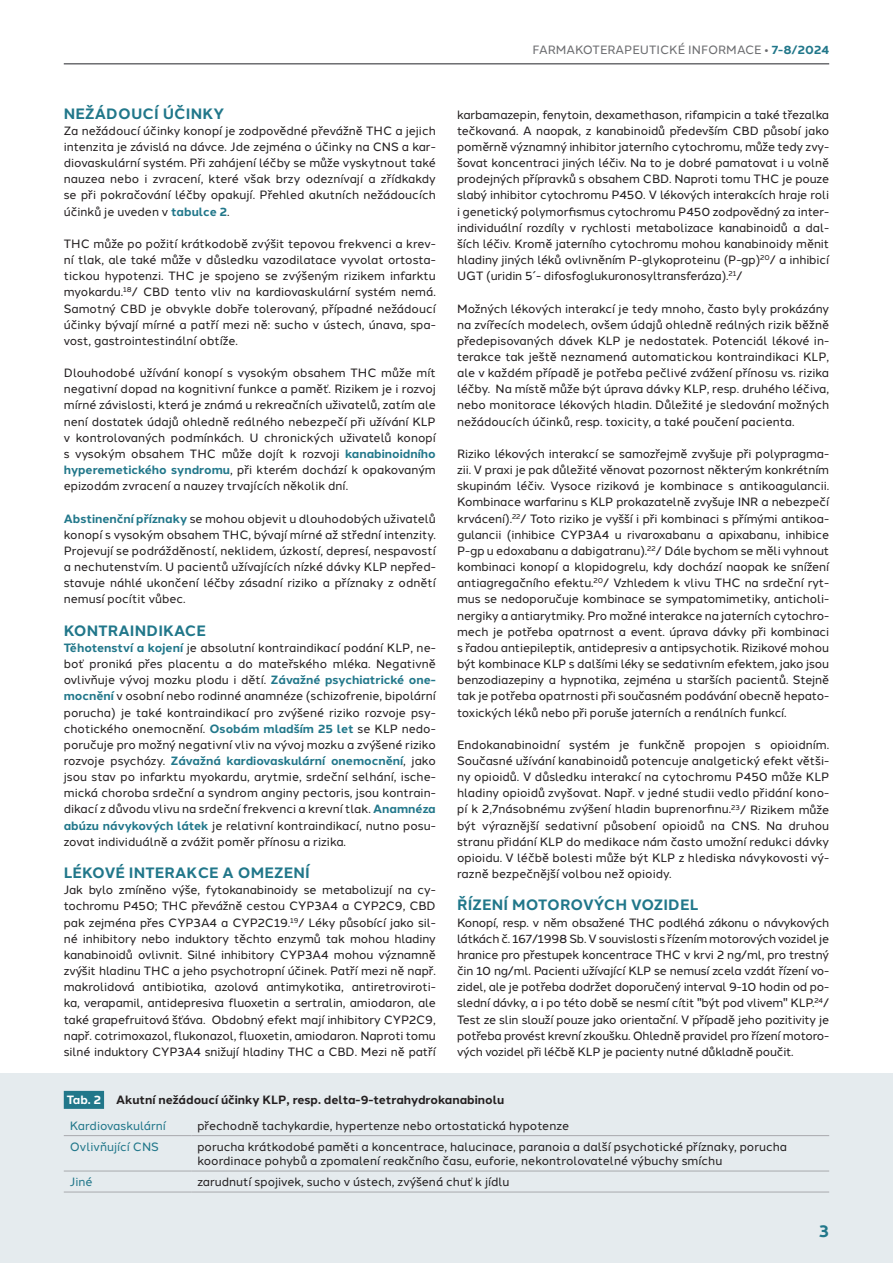
<style>
.page{position:relative;width:893px;height:1263px;background:#fff}
.page>*{position:absolute;margin:0;border:0;box-sizing:border-box;transform-origin:0 0}
.t1{font:700 16.5px "Halcom";color:#21778a}
.t2{font:700 15px "Halcom";letter-spacing:.01em;color:#21778a}
.t3{font:12px/16.2px "Halcom";color:#231f20;text-align:justify}
.t4{font:700 12px/25.2px "Halcom";color:#231f20}
.t5{font:12px "Halcom";color:#6c6d70}
.t6{font:12px "Halcom";color:#21778a}
.s1{font-weight:700;color:#21778a}
.s2{color:#fff}
.s3{font-weight:400;color:#21778a}
</style>
<div class="page">
<div style="left:0;top:1074px;width:893px;height:189px;background:#e5ebee"></div>
<hr style="left:64px;top:63px;width:765px;height:2px;background:#6c6d70">
<div style="left:64px;top:1091px;width:40px;height:18px;background:#21778a"></div>
<hr style="left:64px;top:1171px;width:127px;height:1px;background:#a8a9ad">
<hr style="left:191px;top:1171px;width:638px;height:1px;background:#a8a9ad">
<hr style="left:64px;top:1192px;width:127px;height:1px;background:#a8a9ad">
<hr style="left:191px;top:1192px;width:638px;height:1px;background:#a8a9ad">
<hr style="left:64px;top:1135px;width:127px;height:1px;background:#a8a9ad">
<hr style="left:191px;top:1135px;width:638px;height:1px;background:#a8a9ad">
<p class="t2" style="left:64px;top:101px;width:162px">NEŽÁDOUCÍ ÚČINKY</p>
<p class="t3" style="left:64px;top:121px;width:374px">Za nežádoucí účinky konopí je zodpovědné převážně THC a jejich intenzita je závislá na dávce. Jde zejména o účinky na CNS a kar&shy;diovaskulární systém. Při zahájení léčby se může vyskytnout také nauzea nebo i zvracení, které však brzy odeznívají a zřídkakdy se při pokračování léčby opakují. Přehled akutních nežádoucích účinků je uveden v <span class="s1">tabulce 2</span>.</p>
<p class="t3" style="left:64px;top:234px;width:374px">THC může po požití krátkodobě zvýšit tepovou frekvenci a krev&shy;ní tlak, ale také může v důsledku vazodilatace vyvolat ortosta&shy;tickou hypotenzi. THC je spojeno se zvýšeným rizikem infarktu myokardu.<sup>18</sup>/ CBD tento vliv na kardiovaskulární systém nemá.<br>Samotný CBD je obvykle dobře tolerovaný, případné nežádoucí účinky bývají mírné a patří mezi ně: sucho v ústech, únava, spa&shy;vost, gastrointestinální obtíže.</p>
<p class="t3" style="left:64px;top:364px;width:374px">Dlouhodobé užívání konopí s vysokým obsahem THC může mít negativní dopad na kognitivní funkce a paměť. Rizikem je i rozvoj mírné závislosti, která je známá u rekreačních uživatelů, zatím ale není dostatek údajů ohledně reálného nebezpečí při užívání KLP v kontrolovaných podmínkách. U chronických uživatelů konopí s vysokým obsahem THC může dojít k rozvoji <span class="s1">kanabinoidního hyperemetického syndromu</span>, při kterém dochází k opakovaným epizodám zvracení a nauzey trvajících několik dní.</p>
<p class="t3" style="left:64px;top:509px;width:374px"><span class="s1">Abstinenční příznaky</span> se mohou objevit u dlouhodobých uživatelů konopí s vysokým obsahem THC, bývají mírné až střední intenzity.<br>Projevují se podrážděností, neklidem, úzkostí, depresí, nespavostí a nechutenstvím. U pacientů užívajících nízké dávky KLP nepřed&shy;stavuje náhlé ukončení léčby zásadní riziko a příznaky z odnětí nemusí pocítit vůbec.</p>
<p class="t2" style="left:64px;top:618px;width:144px">KONTRAINDIKACE</p>
<p class="t3" style="left:64px;top:638px;width:374px"><span class="s1">Těhotenství a kojení</span> je absolutní kontraindikací podání KLP, ne&shy;boť proniká přes placentu a do mateřského mléka. Negativně ovlivňuje vývoj mozku plodu i dětí. <span class="s1">Závažné psychiatrické one&shy;mocnění</span> v osobní nebo rodinné anamnéze (schizofrenie, bipolární porucha) je také kontraindikací pro zvýšené riziko rozvoje psy&shy;chotického onemocnění. <span class="s1">Osobám mladším 25 let</span> se KLP nedo&shy;poručuje pro možný negativní vliv na vývoj mozku a zvýšené riziko rozvoje psychózy. <span class="s1">Závažná kardiovaskulární onemocnění</span>, jako jsou stav po infarktu myokardu, arytmie, srdeční selhání, ische&shy;mická choroba srdeční a syndrom anginy pectoris, jsou kontrain&shy;dikací z důvodu vlivu na srdeční frekvenci a krevní tlak. <span class="s1">Anamnéza abúzu návykových látek</span> je relativní kontraindikací, nutno posu&shy;zovat individuálně a zvážit poměr přínosu a rizika.</p>
<p class="t2" style="left:64px;top:861px;width:247px">LÉKOVÉ INTERAKCE A OMEZENÍ</p>
<p class="t3" style="left:64px;top:881px;width:374px">Jak bylo zmíněno výše, fytokanabinoidy se metabolizují na cy&shy;tochromu P450; THC převážně cestou CYP3A4 a CYP2C9, CBD pak zejména přes CYP3A4 a CYP2C19.<sup>19</sup>/ Léky působící jako sil&shy;né inhibitory nebo induktory těchto enzymů tak mohou hladiny kanabinoidů ovlivnit. Silné inhibitory CYP3A4 mohou významně zvýšit hladinu THC a jeho psychotropní účinek. Patří mezi ně např. makrolidová antibiotika, azolová antimykotika, antiretroviroti&shy;ka, verapamil, antidepresiva fluoxetin a sertralin, amiodaron, ale také grapefruitová šťáva. Obdobný efekt mají inhibitory CYP2C9, např. cotrimoxazol, flukonazol, fluoxetin, amiodaron. Naproti tomu silné induktory CYP3A4 snižují hladiny THC a CBD. Mezi ně patří</p>
<p class="t5" style="left:532px;top:41px;width:298px">FARMAKOTERAPEUTICKÉ INFORMACE • <span class="s1">7-8/2024</span></p>
<p class="t3" style="left:457px;top:105px;width:374px">karbamazepin, fenytoin, dexamethason, rifampicin a také třezalka tečkovaná. A naopak, z kanabinoidů především CBD působí jako poměrně významný inhibitor jaterního cytochromu, může tedy zvy&shy;šovat koncentraci jiných léčiv. Na to je dobré pamatovat i u volně prodejných přípravků s obsahem CBD. Naproti tomu THC je pouze slabý inhibitor cytochromu P450. V lékových interakcích hraje roli i genetický polymorfismus cytochromu P450 zodpovědný za inter&shy;individuální rozdíly v rychlosti metabolizace kanabinoidů a dal&shy;ších léčiv. Kromě jaterního cytochromu mohou kanabinoidy měnit hladiny jiných léků ovlivněním P-glykoproteinu (P-gp)<sup>20</sup>/ a inhibicí UGT (uridin 5´- difosfoglukuronosyltransferáza).<sup>21</sup>/</p>
<p class="t3" style="left:457px;top:299px;width:374px">Možných lékových interakcí je tedy mnoho, často byly prokázány na zvířecích modelech, ovšem údajů ohledně reálných rizik běžně předepisovaných dávek KLP je nedostatek. Potenciál lékové in&shy;terakce tak ještě neznamená automatickou kontraindikaci KLP, ale v každém případě je potřeba pečlivé zvážení přínosu vs. rizika léčby. Na místě může být úprava dávky KLP, resp. druhého léčiva, nebo monitorace lékových hladin. Důležité je sledování možných nežádoucích účinků, resp. toxicity, a také poučení pacienta.</p>
<p class="t3" style="left:457px;top:444px;width:374px">Riziko lékových interakcí se samozřejmě zvyšuje při polypragma&shy;zii. V praxi je pak důležité věnovat pozornost některým konkrétním skupinám léčiv. Vysoce riziková je kombinace s antikoagulancii.<br>Kombinace warfarinu s KLP prokazatelně zvyšuje INR a nebezpečí krvácení).<sup>22</sup>/ Toto riziko je vyšší i při kombinaci s přímými antikoa&shy;gulancii (inhibice CYP3A4 u rivaroxabanu a apixabanu, inhibice P-gp u edoxabanu a dabigatranu).<sup>22</sup>/ Dále bychom se měli vyhnout kombinaci konopí a klopidogrelu, kdy dochází naopak ke snížení antiagregačního efektu.<sup>20</sup>/ Vzhledem k vlivu THC na srdeční ryt&shy;mus se nedoporučuje kombinace se sympatomimetiky, anticholi&shy;nergiky a antiarytmiky. Pro možné interakce na jaterních cytochro&shy;mech je potřeba opatrnost a event. úprava dávky při kombinaci s řadou antiepileptik, antidepresiv a antipsychotik. Rizikové mohou být kombinace KLP s dalšími léky se sedativním efektem, jako jsou benzodiazepiny a hypnotika, zejména u starších pacientů. Stejně tak je potřeba opatrnosti při současném podávání obecně hepato&shy;toxických léků nebo při poruše jaterních a renálních funkcí.</p>
<p class="t3" style="left:457px;top:735px;width:374px">Endokanabinoidní systém je funkčně propojen s opioidním.<br>Současné užívání kanabinoidů potencuje analgetický efekt větši&shy;ny opioidů. V důsledku interakcí na cytochromu P450 může KLP hladiny opioidů zvyšovat. Např. v jedné studii vedlo přidání kono&shy;pí k 2,7násobnému zvýšení hladin buprenorfinu.<sup>23</sup>/ Rizikem může být výraznější sedativní působení opioidů na CNS. Na druhou stranu přidání KLP do medikace nám často umožní redukci dávky opioidu. V léčbě bolesti může být KLP z hlediska návykovosti vý&shy;razně bezpečnější volbou než opioidy.</p>
<p class="t2" style="left:457px;top:893px;width:243px">ŘÍZENÍ MOTOROVÝCH VOZIDEL</p>
<p class="t3" style="left:457px;top:913px;width:374px">Konopí, resp. v něm obsažené THC podléhá zákonu o návykových látkách č. 167/1998 Sb. V souvislosti s řízením motorových vozidel je hranice pro přestupek koncentrace THC v krvi 2 ng/ml, pro trestný čin 10 ng/ml. Pacienti užívající KLP se nemusí zcela vzdát řízení vo&shy;zidel, ale je potřeba dodržet doporučený interval 9-10 hodin od po&shy;slední dávky, a i po této době se nesmí cítit "být pod vlivem" KLP.<sup>24</sup>/ Test ze slin slouží pouze jako orientační. V případě jeho pozitivity je potřeba provést krevní zkoušku. Ohledně pravidel pro řízení motoro&shy;vých vozidel při léčbě KLP je pacienty nutné důkladně poučit.</p>
<p class="t4" style="left:67px;top:1087px;width:439px"><span class="s2">Tab. 2</span> Akutní nežádoucí účinky KLP, resp. delta-9-tetrahydrokanabinolu<br><span class="s3">Kardiovaskulární</span></p>
<p class="t3" style="left:197px;top:1116px;width:373px">přechodně tachykardie, hypertenze nebo ortostatická hypotenze</p>
<p class="t6" style="left:70px;top:1137px;width:91px">Ovlivňující CNS</p>
<p class="t3" style="left:197px;top:1138px;width:591px;line-height:14.4px">porucha krátkodobé paměti a koncentrace, halucinace, paranoia a další psychotické příznaky, porucha koordinace pohybů a zpomalení reakčního času, euforie, nekontrolovatelné výbuchy smíchu</p>
<p class="t6" style="left:70px;top:1172px;width:24px">Jiné</p>
<p class="t3" style="left:197px;top:1172px;width:314px">zarudnutí spojivek, sucho v ústech, zvýšená chuť k jídlu</p>
<h1 class="t1" style="left:819px;top:1218px;width:12px">3</h1>
</div>
